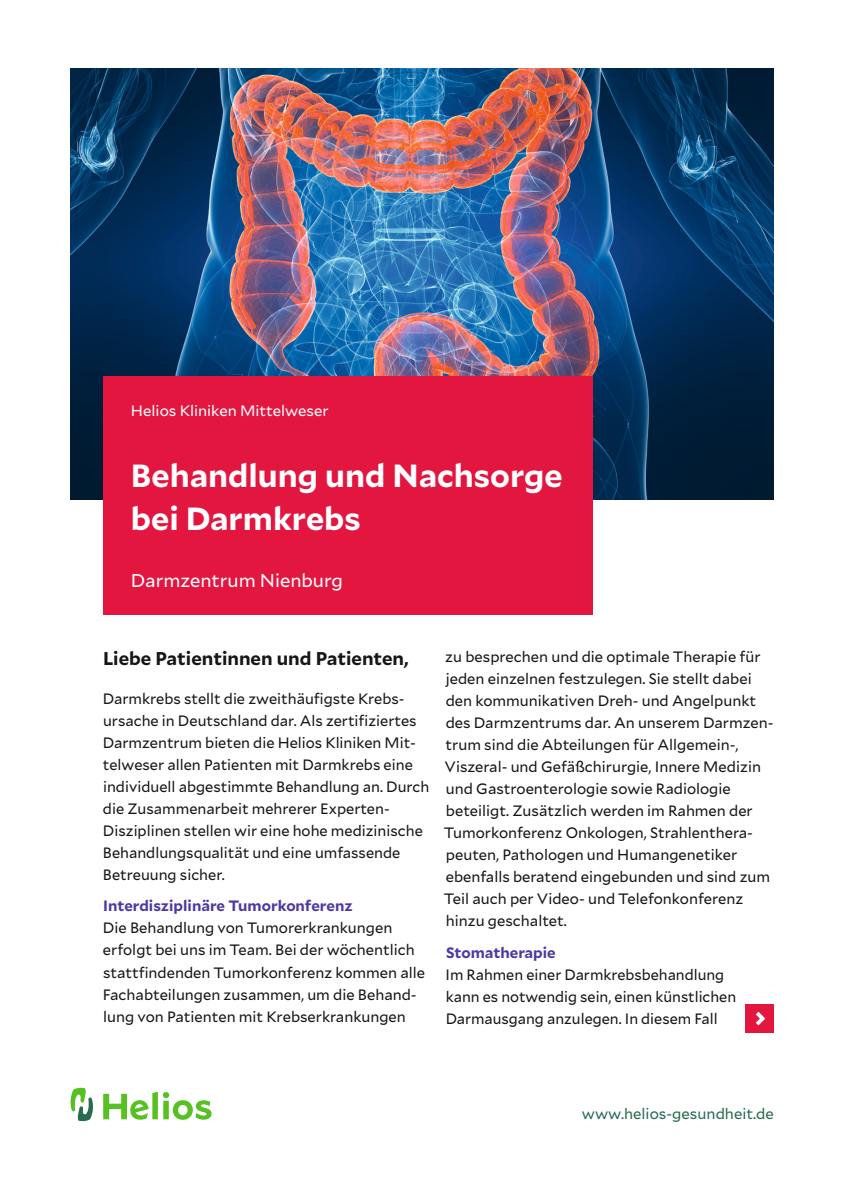
<style>
.page{position:relative;width:842px;height:1191px;background:#fff}
.page>*{position:absolute;margin:0;border:0;box-sizing:border-box;transform-origin:0 0}
.t1{font:700 32px/42.6px "Mallory";color:#fff}
.t2{font:700 18.4px "Mallory";color:#151616}
.t3{font:18.4px "Mallory";color:#fff}
.t4{font:15px/22px "Mallory";color:#151616}
.t5{font:700 15px "Mallory";color:#4e38a3}
.t6{font:15px "Mallory";color:#fff}
.t7{font:15px "Mallory";color:#276c4f}
</style>
<div class="page">
<svg style="left:103px;top:1091px;width:109px;height:28px"></svg>
<svg style="left:71px;top:1087px;width:22px;height:34px"></svg>
<img style="left:71px;top:68px;width:703px;height:431px">
<div style="left:103px;top:376px;width:489px;height:239px;background:#e31640"></div>
<div style="left:746px;top:1004px;width:28px;height:28px;background:#e31640"></div>
<svg style="left:756px;top:1011px;width:9px;height:14px"></svg>
<p class="t6" style="left:131px;top:400px;width:199px">Helios Kliniken Mittelweser</p>
<h1 class="t1" style="left:131px;top:452px;width:433px">Behandlung und Nachsorge bei Darmkrebs</h1>
<p class="t3" style="left:131px;top:567px;width:214px">Darmzentrum Nienburg</p>
<p class="t2" style="left:103px;top:644px;width:307px">Liebe Patientinnen und Patienten,</p>
<p class="t4" style="left:103px;top:687px;width:328px">Darmkrebs stellt die zweithäufigste Krebs&shy;ursache in Deutschland dar. Als zertifiziertes Darmzentrum bieten die Helios Kliniken Mit&shy;telweser allen Patienten mit Darmkrebs eine individuell abgestimmte Behandlung an. Durch die Zusammenarbeit mehrerer Experten-Disziplinen stellen wir eine hohe medizinische Behandlungsqualität und eine umfassende Betreuung sicher.</p>
<p class="t5" style="left:103px;top:895px;width:251px">Interdisziplinäre Tumorkonferenz</p>
<p class="t4" style="left:103px;top:916px;width:324px">Die Behandlung von Tumorerkrankungen erfolgt bei uns im Team. Bei der wöchentlich stattfindenden Tumorkonferenz kommen alle Fachabteilungen zusammen, um die Behand&shy;lung von Patienten mit Krebserkrankungen</p>
<p class="t4" style="left:444px;top:645px;width:331px">zu besprechen und die optimale Therapie für jeden einzelnen festzulegen. Sie stellt dabei den kommunikativen Dreh- und Angelpunkt des Darmzentrums dar. An unserem Darmzen&shy;trum sind die Abteilungen für Allgemein-, Viszeral- und Gefäßchirurgie, Innere Medizin und Gastroenterologie sowie Radiologie beteiligt. Zusätzlich werden im Rahmen der Tumorkonferenz Onkologen, Strahlenthera&shy;peuten, Pathologen und Humangenetiker ebenfalls beratend eingebunden und sind zum Teil auch per Video- und Telefonkonferenz hinzu geschaltet.</p>
<p class="t5" style="left:446px;top:941px;width:111px">Stomatherapie</p>
<p class="t4" style="left:446px;top:962px;width:292px">Im Rahmen einer Darmkrebsbehandlung kann es notwendig sein, einen künstlichen<br>Darmausgang anzulegen. In diesem Fall</p>
<p class="t7" style="left:582px;top:1103px;width:193px">www.helios-gesundheit.de</p>
</div>
